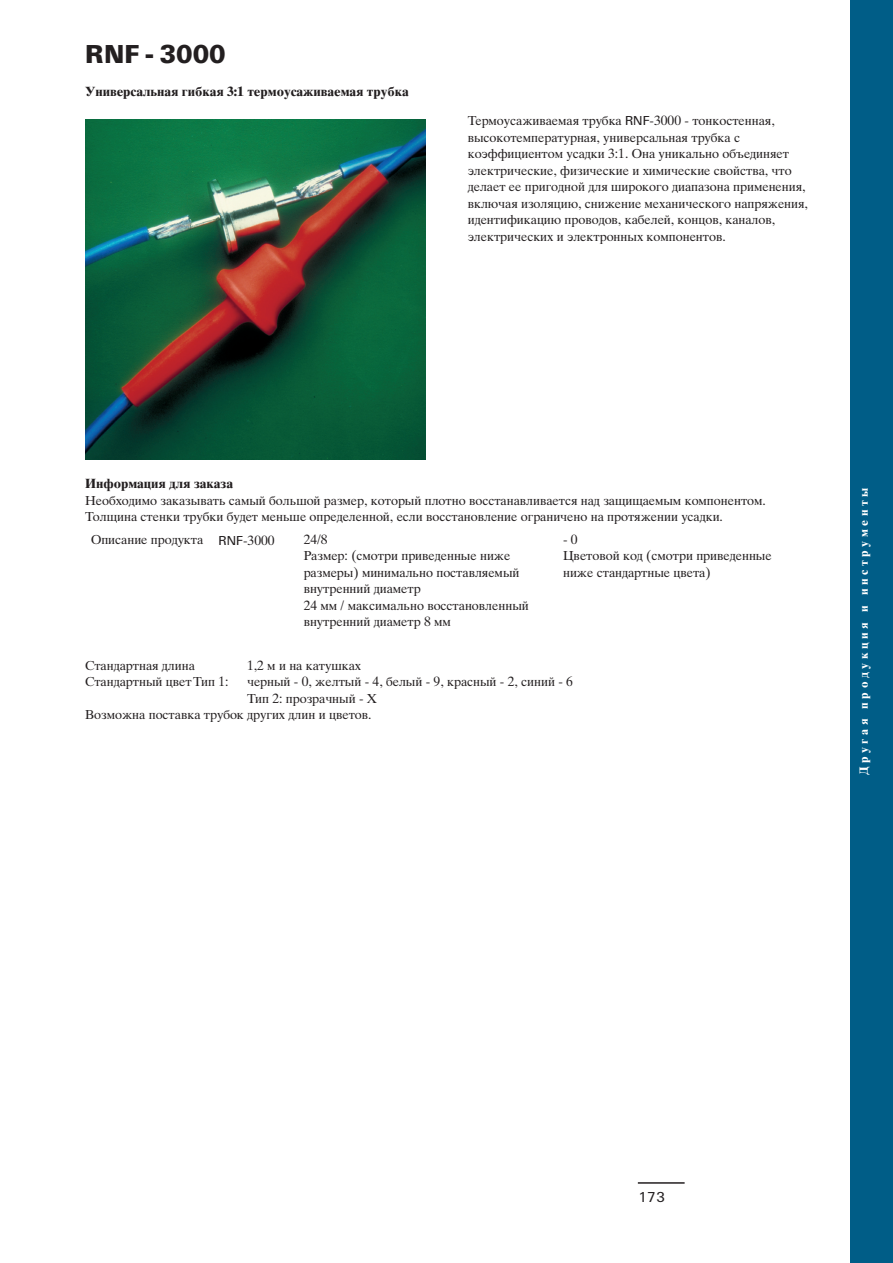
<style>
.page{position:relative;width:893px;height:1263px;background:#fff}
.page>*{position:absolute;margin:0;border:0;box-sizing:border-box;transform-origin:0 0}
.t1{font:900 27px "U75 Univers";color:#231f20}
.t2{font:15px "U55 Univers";color:#231f20}
.t3{font:13.5px/16.5px "Moskva";color:#231f20}
.t4{font:700 13.5px "Moskva";color:#231f20}
.t5{font:700 12px "Moskva";letter-spacing:.3em;color:#fff}
.s1{font-family:"U55 Univers"}
</style>
<div class="page">
<hr style="left:638px;top:1182px;width:47px;height:2px;background:#231f20">
<div style="left:850px;top:0;width:43px;height:1263px;background:#005d87"></div>
<img style="left:85px;top:119px;width:340px;height:340px">
<h1 class="t1" style="left:85px;top:38px;width:142px">RNF - 3000</h1>
<p class="t4" style="left:85px;top:83px;width:325px">Universalænaå gibkaå 3:1 termousaøivaemaå trubka</p>
<p class="t3" style="left:468px;top:113px;width:342px">Termousaøivaemaå trubka <span class="s1">RNF</span>-3000 - tonkostennaå, vysokotemperaturnaå, universalænaå trubka s koqfficientom usadki 3:1. Ona unikalæno obßedinået qlektriheskie, fiziheskie i ximiheskie svojstva, hto delaet ee prigodnoj dlå πirokogo diapazona primeneniå, vklœhaå izolåciœ, sniøenie mexaniheskogo napråøeniå, identifikaciœ provodov, kabelej, koncov, kanalov, qlektriheskix i qlektronnyx komponentov.</p>
<p class="t4" style="left:85px;top:476px;width:149px">Informaciå dlå zakaza</p>
<p class="t3" style="left:85px;top:493px;width:682px">Neobxodimo zakazyvatæ samyj bolæπoj razmer, kotoryj plotno vosstanavlivaetså nad zawiwaemym komponentom.<br>Tolwina stenki trubki budet menæπe opredelennoj, esli vosstanovlenie ograniheno na protåøenii usadki.</p>
<p class="t5" style="left:857px;top:775px;width:289px;rotate:-90deg">Drugaå produkciå i instrumenty</p>
<p class="t3" style="left:91px;top:532px;width:185px">Opisanie produkta <span class="s1">RNF</span>-3000</p>
<p class="t3" style="left:304px;top:532px;width:26px">24/8</p>
<p class="t3" style="left:563px;top:532px;width:16px">- 0</p>
<p class="t3" style="left:304px;top:548px;width:227px">Razmer: (smotri privedennye niøe razmery) minimalæno postavlåemyj vnutrennij diametr<br>24 mm / maksimalæno vosstanovlennyj vnutrennij diametr 8 mm</p>
<p class="t3" style="left:563px;top:548px;width:210px">Cvetovoj kod (smotri privedennye niøe standartnye cveta)</p>
<p class="t3" style="left:85px;top:658px;width:111px">Standartnaå dlina</p>
<p class="t3" style="left:247px;top:658px;width:116px">1,2 m i na katuπkax</p>
<p class="t3" style="left:85px;top:674px;width:145px">Standartnyj cvetTip 1:</p>
<p class="t3" style="left:247px;top:674px;width:327px">hernyj - 0, øeltyj - 4, belyj - 9, krasnyj - 2, sinij - 6</p>
<p class="t3" style="left:247px;top:691px;width:131px">Tip 2: prozrahnyj - X</p>
<p class="t3" style="left:85px;top:707px;width:288px">Vozmoøna postavka trubok drugix dlin i cvetov.</p>
<p class="t2" style="left:638px;top:1188px;width:29px">173</p>
</div>
